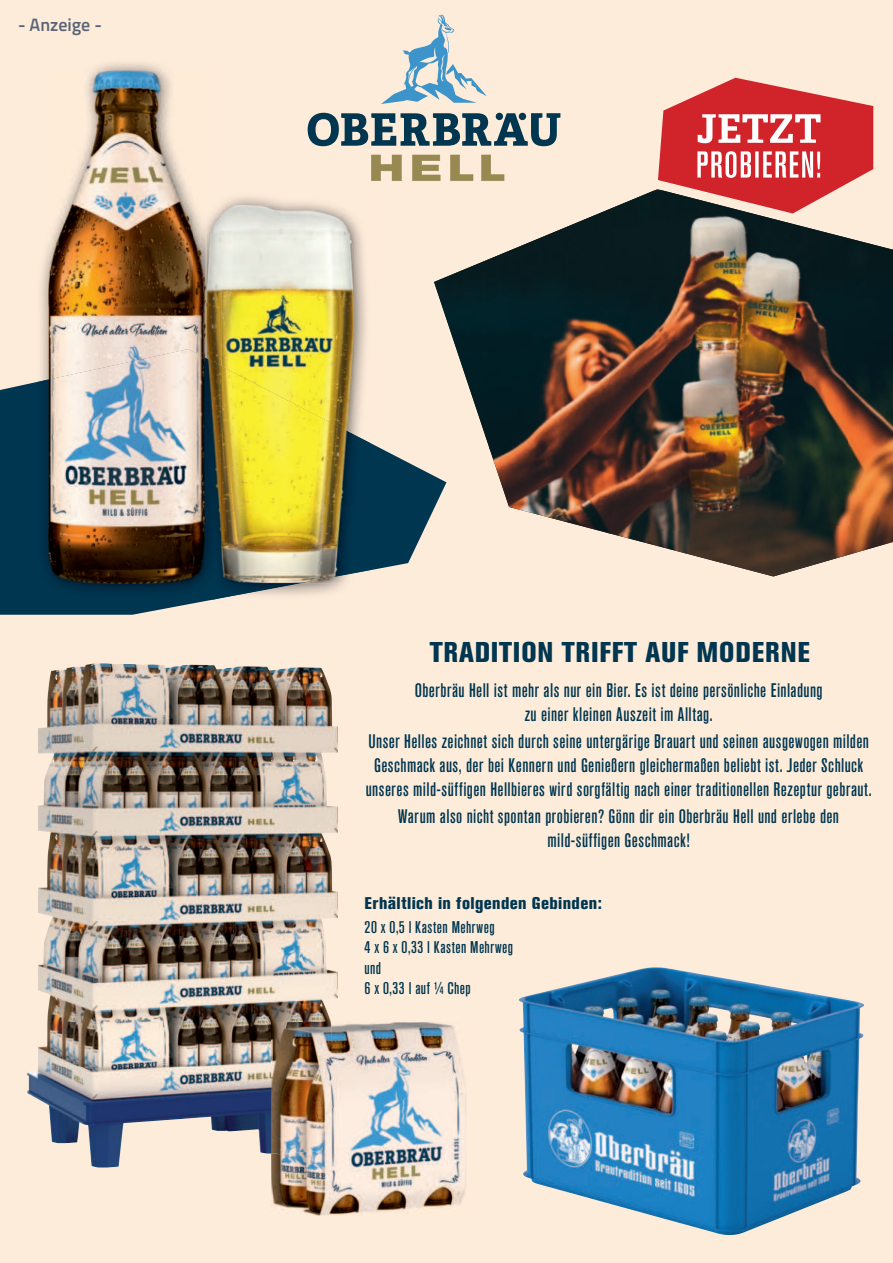
<style>
.page{position:relative;width:893px;height:1263px;background:#feecda}
.page>*{position:absolute;margin:0;border:0;box-sizing:border-box;transform-origin:0 0}
.t1{font:28.35px "Akzidenz Grotesk W1 G Cn X Bd";letter-spacing:.03em;color:#003650}
.t2{font:19.5px/23.7px "Akzidenz Grotesk W1 G Cn Md";letter-spacing:.02em;color:#003650;text-align:center}
.t3{font:600 18px "Titillium Web";color:#596577}
.t4{font:16.8px/20.5px "Akzidenz Grotesk W1 G Cn Md";letter-spacing:.025em;color:#003650}
.t5{font:16.8px "Akzidenz Grotesk W1 G Cn X Bd";letter-spacing:.02em;color:#003650}
</style>
<div class="page">
<svg style="left:0;top:382px;width:434px;height:233px;fill:#003650"></svg>
<svg style="left:371px;top:155px;width:31px;height:26px"></svg>
<svg style="left:412px;top:155px;width:28px;height:26px"></svg>
<svg style="left:450px;top:155px;width:23px;height:26px"></svg>
<svg style="left:481px;top:155px;width:23px;height:26px"></svg>
<svg style="left:381px;top:15px;width:106px;height:89px"></svg>
<svg style="left:308px;top:113px;width:252px;height:33px"></svg>
<div style="left:496px;top:113px;width:7px;height:7px;background:#003650;border-radius:50%"></div>
<div style="left:519px;top:113px;width:7px;height:7px;background:#003650;border-radius:50%"></div>
<img style="left:484px;top:190px;width:358px;height:343px">
<img style="left:434px;top:261px;width:56px;height:189px">
<img style="left:842px;top:236px;width:51px;height:318px">
<img style="left:607px;top:525px;width:245px;height:51px">
<svg style="left:658px;top:78px;width:215px;height:135px"></svg>
<img style="left:37px;top:380px;width:156px;height:219px">
<img style="left:48px;top:70px;width:145px;height:279px">
<img style="left:48px;top:349px;width:145px;height:235px">
<img style="left:223px;top:197px;width:147px;height:238px">
<img style="left:221px;top:435px;width:149px;height:164px">
<img style="left:193px;top:583px;width:28px;height:16px">
<img style="left:193px;top:201px;width:12px;height:150px">
<img style="left:193px;top:351px;width:13px;height:233px">
<img style="left:221px;top:205px;width:133px;height:161px">
<img style="left:221px;top:366px;width:133px;height:217px">
<img style="left:206px;top:205px;width:15px;height:153px">
<img style="left:206px;top:358px;width:15px;height:225px">
<img style="left:205px;top:219px;width:1px;height:364px">
<img style="left:38px;top:663px;width:300px;height:403px">
<img style="left:27px;top:1066px;width:244px;height:101px">
<img style="left:519px;top:967px;width:345px;height:268px">
<img style="left:271px;top:1022px;width:195px;height:193px">
<img style="left:271px;top:1022px;width:78px;height:132px">
<p class="t3" style="left:18px;top:18px;width:85px">- Anzeige -</p>
<h1 class="t1" style="left:430px;top:641px;width:382px">TRADITION TRIFFT AUF MODERNE</h1>
<p class="t2" style="left:415px;top:679px;width:409px">Oberbräu Hell ist mehr als nur ein Bier. Es ist deine persönliche Einladung zu einer kleinen Auszeit im Alltag.</p>
<p class="t2" style="left:366px;top:731px;width:507px">Unser Helles zeichnet sich durch seine untergärige Brauart und seinen ausgewogen milden<br>Geschmack aus, der bei Kennern und Genießern gleichermaßen beliebt ist. Jeder Schluck unseres mild-süffigen Hellbieres wird sorgfältig nach einer traditionellen Rezeptur gebraut.</p>
<p class="t2" style="left:398px;top:806px;width:442px">Warum also nicht spontan probieren? Gönn dir ein Oberbräu Hell und erlebe den mild-süffigen Geschmack!</p>
<p class="t5" style="left:365px;top:897px;width:239px">Erhältlich in folgenden Gebinden:</p>
<p class="t4" style="left:365px;top:918px;width:150px">20 x 0,5 l Kasten Mehrweg<br>4 x 6 x 0,33 l Kasten Mehrweg und<br>6 x 0,33 l auf ¼ Chep</p>
</div>
